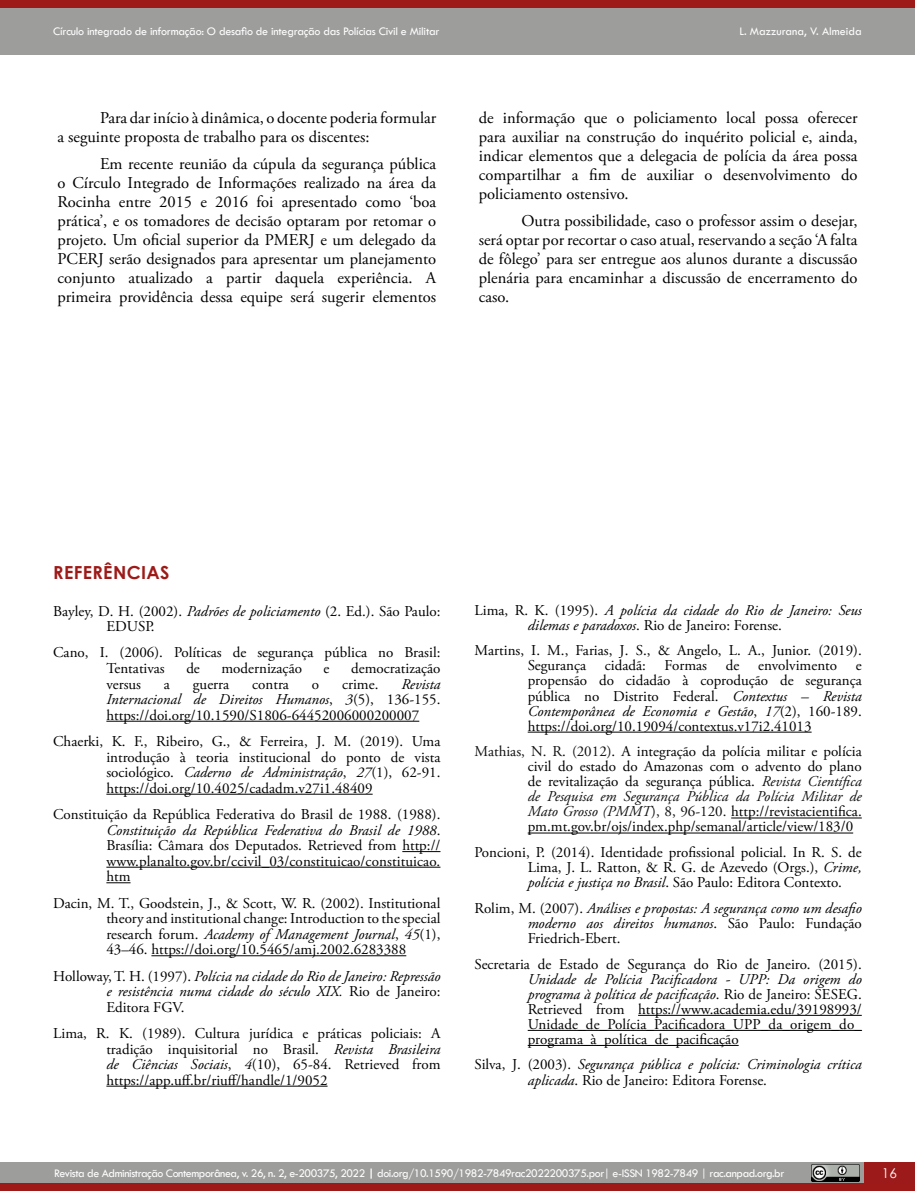
<style>
.page{position:relative;width:915px;height:1191px;background:#fff}
.page>*{position:absolute;margin:0;border:0;box-sizing:border-box;transform-origin:0 0}
.t1{font:700 18px "Century Gothic";letter-spacing:.02em;color:#9d1a18}
.t2{font:16.5px/19px "Adobe Garamond Pro";color:#000;text-align:justify}
.t3{font:15px/15.6px "Adobe Garamond Pro";color:#000;text-align:justify}
.t4{font:italic 15px/15px "Adobe Garamond Pro";color:#000;text-align:justify}
.t5{font:13.5px "Century Gothic";color:#fff}
.t6{font:12px "Tw Cen";letter-spacing:-.035em;color:#fff}
.t7{font:12px "Tw Cen";color:#fff}
.s1{font-style:italic}
.s2{font-style:normal}
.s3{color:#111}
.s4{font-style:italic;color:#111}
.s5{font-weight:700}
</style>
<div class="page">
<div style="left:863px;top:1162px;width:51px;height:21px;background:#9d1a1a"></div>
<div style="left:0;top:0;width:914px;height:54px;background:#9d9d9c"></div>
<div style="left:0;top:0;width:914px;height:7px;background:#9d1a18"></div>
<div style="left:0;top:1162px;width:863px;height:21px;background:#9d9d9c"></div>
<div style="left:0;top:1183px;width:914px;height:8px;background:#9d1a18"></div>
<svg style="left:914px;top:1162px;width:1px;height:29px"></svg>
<img style="left:811px;top:1164px;width:48px;height:17px">
<hr style="left:106px;top:721px;width:313px;height:1px;background:#000">
<hr style="left:106px;top:794px;width:266px;height:1px;background:#000">
<hr style="left:402px;top:851px;width:38px;height:1px;background:#000">
<hr style="left:106px;top:866px;width:334px;height:1px;background:#000">
<svg style="left:106px;top:882px;width:24px;height:1px"></svg>
<hr style="left:151px;top:955px;width:255px;height:1px;background:#000">
<hr style="left:106px;top:1085px;width:221px;height:1px;background:#000">
<hr style="left:527px;top:731px;width:284px;height:1px;background:#000">
<hr style="left:731px;top:817px;width:130px;height:1px;background:#000">
<hr style="left:527px;top:832px;width:325px;height:1px;background:#000">
<hr style="left:638px;top:1015px;width:223px;height:1px;background:#000">
<hr style="left:527px;top:1030px;width:334px;height:1px;background:#000">
<hr style="left:527px;top:1045px;width:211px;height:1px;background:#000">
<p class="t6" style="left:53px;top:24px;width:387px">Círculo integrado de informação: O desafio de integração das Polícias Civil e Militar</p>
<p class="t7" style="left:739px;top:24px;width:124px">L. Mazzurana, V. Almeida</p>
<p class="t2" style="left:57px;top:108px;width:380px;text-indent:43px">Para dar início à dinâmica, o docente poderia formular a seguinte proposta de trabalho para os discentes:</p>
<p class="t2" style="left:57px;top:155px;width:380px;text-indent:43px">Em recente reunião da cúpula da segurança pública o Círculo Integrado de Informações realizado na área da Rocinha entre 2015 e 2016 foi apresentado como ‘boa prática’, e os tomadores de decisão optaram por retomar o projeto. Um oficial superior da PMERJ e um delegado da PCERJ serão designados para apresentar um planejamento conjunto atualizado a partir daquela experiência. A primeira providência dessa equipe será sugerir elementos</p>
<p class="t2" style="left:478px;top:108px;width:380px">de informação que o policiamento local possa oferecer para auxiliar na construção do inquérito policial e, ainda, indicar elementos que a delegacia de polícia da área possa compartilhar a fim de auxiliar o desenvolvimento do policiamento ostensivo.</p>
<p class="t2" style="left:478px;top:212px;width:380px;text-indent:43px">Outra possibilidade, caso o professor assim o desejar, será optar por recortar o caso atual, reservando a seção ‘A falta de fôlego’ para ser entregue aos alunos durante a discussão plenária para encaminhar a discussão de encerramento do caso.</p>
<p class="t1" style="left:53px;top:558px;width:118px">REFERÊNCIAS</p>
<p class="t3" style="left:106px;top:603px;width:335px;text-indent:-53px">Bayley, D. H. (2002). <span class="s1">Padrões de policiamento</span> (2. Ed.). São Paulo:<br>EDUSP.</p>
<p class="t3" style="left:106px;top:645px;width:335px;text-indent:-53px">Cano, I. (2006). Políticas de segurança pública no Brasil:<br>Tentativas</p>
<p class="t3" style="left:186px;top:661px;width:15px">de</p>
<p class="t3" style="left:221px;top:661px;width:82px">modernização</p>
<p class="t3" style="left:323px;top:661px;width:7px">e</p>
<p class="t3" style="left:351px;top:661px;width:91px">democratização</p>
<p class="t3" style="left:106px;top:676px;width:335px;text-indent:295px"><span class="s1">Revista Internacional de Direitos Humanos</span>, <span class="s1">3</span>(5), 136-155. https://doi.org/10.1590/S1806-64452006000200007</p>
<p class="t3" style="left:106px;top:734px;width:335px;text-indent:-53px">Chaerki, K. F., Ribeiro, G., &amp; Ferreira, J. M. (2019). Uma introdução à teoria institucional do ponto de vista sociológico. <span class="s1">Caderno de Administração</span>, <span class="s1">27</span>(1), 62-91. https://doi.org/10.4025/cadadm.v27i1.48409</p>
<p class="t3" style="left:106px;top:807px;width:335px;text-indent:-53px">Constituição da República Federativa do Brasil de 1988. (1988).<br><span class="s1">Constituição da República Federativa do Brasil de 1988</span>.<br>Brasília: Câmara dos Deputados. Retrieved from http:// www.planalto.gov.br/ccivil_03/constituicao/constituicao. htm</p>
<p class="t3" style="left:106px;top:895px;width:335px;text-indent:-53px">Dacin, M. T., Goodstein, J., &amp; Scott, W. R. (2002). Institutional theory and institutional change: Introduction to the special research forum. <span class="s1">Academy of Management Journal</span>, <span class="s1">45</span>(1), 43–46. https://doi.org/10.5465/amj.2002.6283388</p>
<p class="t4" style="left:106px;top:968px;width:335px;line-height:15.6px;text-indent:-53px"><span class="s2">Holloway, T. H. (1997).</span> Polícia na cidade do Rio de Janeiro: Repressão e resistência numa cidade do século XIX. <span class="s2">Rio de Janeiro:<br>Editora FGV.</span></p>
<p class="t3" style="left:106px;top:1026px;width:335px;text-indent:-53px">Lima, R. K. (1989). Cultura jurídica e práticas policiais: A tradição inquisitorial no Brasil. <span class="s1">Revista Brasileira de Ciências Sociais</span>, <span class="s1">4</span>(10), 65-84. Retrieved from https://app.uff.br/riuff/handle/1/9052</p>
<p class="t3" style="left:106px;top:676px;width:36px">versus</p>
<p class="t3" style="left:164px;top:676px;width:8px">a</p>
<p class="t3" style="left:193px;top:676px;width:38px">guerra</p>
<p class="t3" style="left:252px;top:676px;width:38px">contra</p>
<p class="t3" style="left:312px;top:676px;width:9px">o</p>
<p class="t3" style="left:342px;top:676px;width:38px">crime.</p>
<p class="t4" style="left:527px;top:603px;width:335px;text-indent:-53px"><span class="s2">Lima, R. K. (1995).</span> A polícia da cidade do Rio de Janeiro: Seus dilemas e paradoxos<span class="s2">. Rio de Janeiro: Forense.</span></p>
<p class="t3" style="left:527px;top:643px;width:335px;line-height:15px;text-indent:-53px">Martins, I. M., Farias, J. S., &amp; Angelo, L. A., Junior. (2019).<br>Segurança cidadã: Formas de envolvimento e propensão do cidadão à coprodução de segurança pública no Distrito Federal. <span class="s1">Contextus – Revista Contemporânea de Economia e Gestão</span>, <span class="s1">17</span>(2), 160-189. https://doi.org/10.19094/contextus.v17i2.41013</p>
<p class="t3" style="left:527px;top:744px;width:335px;line-height:15px;text-indent:-53px"><span class="s3">Mathias, N. R. (2012)</span>. A integração da polícia militar e polícia civil do estado do Amazonas com o advento do plano de revitalização da segurança pública. <span class="s4">Revista Científica de Pesquisa em Segurança Pública da Polícia Militar de Mato Grosso (PMMT</span><span class="s3">), 8, 96-120.</span> http://revistacientifica. pm.mt.gov.br/ojs/index.php/semanal/article/view/183/0</p>
<p class="t3" style="left:527px;top:845px;width:335px;line-height:15px;text-indent:-53px">Poncioni, P. (2014). Identidade profissional policial. In R. S. de Lima, J. L. Ratton, &amp; R. G. de Azevedo (Orgs.), <span class="s1">Crime, polícia e justiça no Brasil</span>. São Paulo: Editora Contexto.</p>
<p class="t4" style="left:527px;top:901px;width:335px;text-indent:-53px"><span class="s2">Rolim, M. (2007).</span> Análises e propostas: A segurança como um desafio moderno aos direitos humanos<span class="s2">. São Paulo: Fundação Friedrich-Ebert.</span></p>
<p class="t3" style="left:474px;top:956px;width:388px">Secretaria de Estado de Segurança do Rio de Janeiro. (2015).</p>
<p class="t3" style="left:527px;top:972px;width:335px;line-height:15px"><span class="s1">Unidade de Polícia Pacificadora - UPP: Da origem do programa à política de pacificação</span>. Rio de Janeiro: SESEG.<br>Retrieved from https://www.academia.edu/39198993/ Unidade_de_Polícia_Pacificadora_UPP_da_origem_do_ programa_à_política_de_pacificação</p>
<p class="t4" style="left:527px;top:1057px;width:335px;text-indent:-53px"><span class="s2">Silva, J. (2003).</span> Segurança pública e polícia: Criminologia crítica aplicada<span class="s2">. Rio de Janeiro: Editora Forense.</span></p>
<p class="t6" style="left:54px;top:1166px;width:731px">Revista de Administração Contemporânea, v. 26, n. 2, e-200375, 2022 <span class="s5">|</span> doi.org/10.1590/1982-7849rac2022200375.por| e-ISSN 1982-7849 | rac.anpad.org.br</p>
<p class="t5" style="left:881px;top:1163px;width:16px">16</p>
</div>
